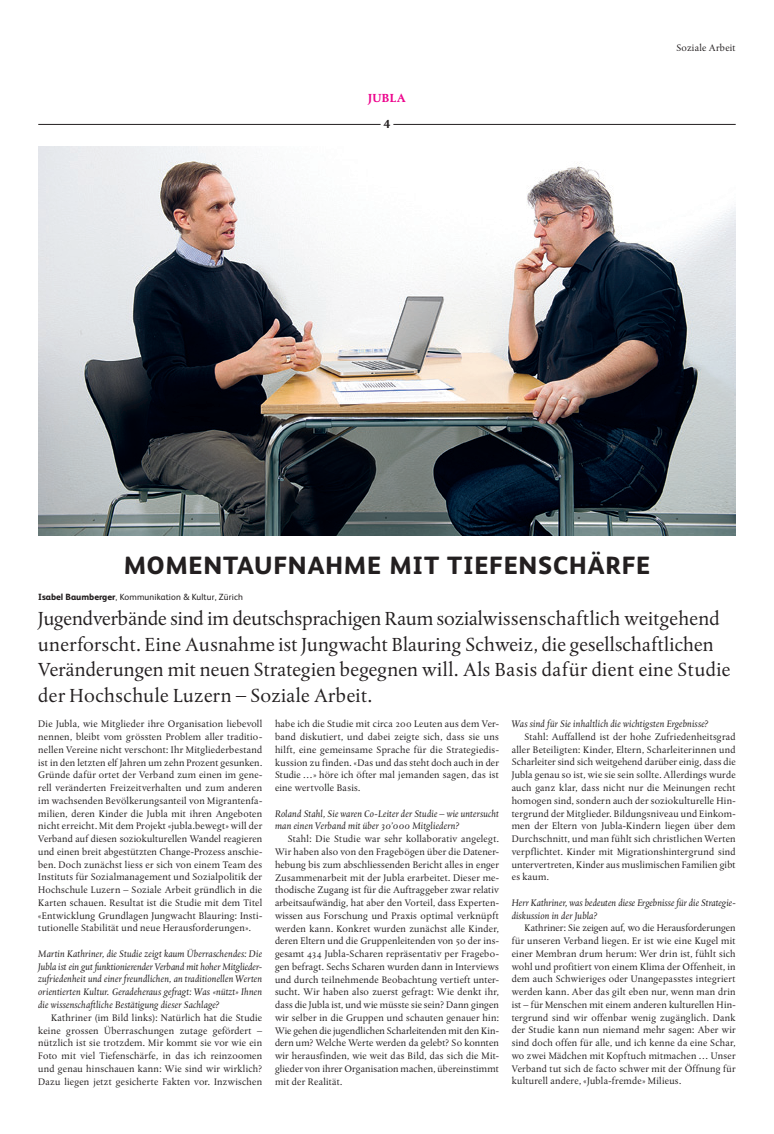
<style>
.page{position:relative;width:774px;height:1134px;background:#fff}
.page>*{position:absolute;margin:0;border:0;box-sizing:border-box;transform-origin:0 0}
.t1{font:800 25px "FS Albert";letter-spacing:.035em;color:#231f20}
.t2{font:20px/25.5px "Albertina MT Std";letter-spacing:.005em;color:#231f20}
.t3{font:700 12px "Albertina MT Std";letter-spacing:.03em;color:#ed028c}
.t4{font:700 12px "Albertina MT Std";color:#231f20}
.t5{font:10px/12.8px "Albertina MT Std";letter-spacing:.015em;color:#231f20;text-align:justify}
.t6{font:italic 10px/12.8px "Albertina MT Std";letter-spacing:.015em;color:#231f20}
.t7{font:9px "FS Albert";letter-spacing:.015em;color:#231f20}
.s1{font-weight:800}
</style>
<div class="page">
<img style="left:38px;top:147px;width:698px;height:389px">
<hr style="left:38px;top:124px;width:343px;height:1px;background:#231f20">
<hr style="left:393px;top:124px;width:343px;height:1px;background:#231f20">
<p class="t3" style="left:368px;top:91px;width:39px">Jubla</p>
<p class="t4" style="left:384px;top:116px;width:8px">4</p>
<p class="t5" style="left:676px;top:41px;width:61px">Soziale Arbeit</p>
<h1 class="t1" style="left:124px;top:547px;width:528px">MOMENT-AUFNAHME MIT TIEFENSCHÄRFE</h1>
<p class="t7" style="left:38px;top:590px;width:206px"><span class="s1">ISABEL BAUMBERGER</span>, Kommunikation &amp; Kultur, Zürich</p>
<p class="t2" style="left:38px;top:606px;width:694px">Jugendverbände sind im deutschsprachigen Raum sozialwissenschaftlich weitgehend unerforscht. Eine Ausnahme ist Jungwacht Blauring Schweiz, die gesellschaftlichen Veränderungen mit neuen Strategien begegnen will. Als Basis dafür dient eine Studie der Hochschule Luzern – Soziale Arbeit.</p>
<p class="t5" style="left:38px;top:718px;width:225px">Die Jubla, wie Mitglieder ihre Organisation liebevoll nennen, bleibt vom grössten Problem aller traditio&shy;nellen Vereine nicht verschont: Ihr Mitgliederbestand ist in den letzten elf Jahren um zehn Prozent gesunken.<br>Gründe dafür ortet der Verband zum einen im gene&shy;rell veränderten Freizeitverhalten und zum anderen im wachsenden Bevölkerungsanteil von Migrantenfa&shy;milien, deren Kinder die Jubla mit ihren Angeboten nicht erreicht. Mit dem Projekt «jubla.bewegt» will der Verband auf diesen soziokulturellen Wandel reagieren und einen breit abgestützten Change-Prozess anschie&shy;ben. Doch zunächst liess er sich von einem Team des Instituts für Sozialmanagement und Sozialpolitik der Hochschule Luzern – Soziale Arbeit gründlich in die Karten schauen. Resultat ist die Studie mit dem Titel «Entwicklung Grundlagen Jungwacht Blauring: Insti&shy;tutionelle Stabilität und neue Herausforderungen».</p>
<p class="t6" style="left:38px;top:947px;width:225px;text-align:justify">Martin Kathriner, die Studie zeigt kaum Überraschendes: Die Jubla ist ein gut funktionierender Verband mit hoher Mitglieder&shy;zufriedenheit und einer freundlichen, an traditionellen Werten orientierten Kultur. Geradeheraus gefragt: Was «nützt» Ihnen die wissenschaftliche Bestätigung dieser Sachlage?</p>
<p class="t5" style="left:38px;top:1011px;width:225px;text-indent:13px">Kathriner (im Bild links): Natürlich hat die Studie keine grossen Überraschungen zutage gefördert – nützlich ist sie trotzdem. Mir kommt sie vor wie ein Foto mit viel Tiefenschärfe, in das ich reinzoomen und genau hinschauen kann: Wie sind wir wirklich?<br>Dazu liegen jetzt gesicherte Fakten vor. Inzwischen</p>
<p class="t5" style="left:275px;top:718px;width:225px">habe ich die Studie mit circa 200 Leuten aus dem Ver&shy;band diskutiert, und dabei zeigte sich, dass sie uns hilft, eine gemeinsame Sprache für die Strategiedis&shy;kussion zu finden. «Das und das steht doch auch in der Studie …» höre ich öfter mal jemanden sagen, das ist eine wertvolle Basis.</p>
<p class="t6" style="left:275px;top:807px;width:225px">Roland Stahl, Sie waren Co-Leiter der Studie – wie untersucht man einen Verband mit über 30’000 Mitgliedern?</p>
<p class="t5" style="left:275px;top:833px;width:225px;text-indent:13px">Stahl: Die Studie war sehr kollaborativ angelegt.<br>Wir haben also von den Fragebögen über die Datener&shy;hebung bis zum abschliessenden Bericht alles in enger Zusammenarbeit mit der Jubla erarbeitet. Dieser me&shy;thodische Zugang ist für die Auftraggeber zwar relativ arbeitsaufwändig, hat aber den Vorteil, dass Experten&shy;wissen aus Forschung und Praxis optimal verknüpft werden kann. Konkret wurden zunächst alle Kinder, deren Eltern und die Gruppenleitenden von 50 der ins&shy;gesamt 434 Jubla-Scharen repräsentativ per Fragebo&shy;gen befragt. Sechs Scharen wurden dann in Interviews und durch teilnehmende Beobachtung vertieft unter&shy;sucht. Wir haben also zuerst gefragt: Wie denkt ihr, dass die Jubla ist, und wie müsste sie sein? Dann gingen wir selber in die Gruppen und schauten genauer hin:<br>Wie gehen die jugendlichen Scharleitenden mit den Kin&shy;dern um? Welche Werte werden da gelebt? So konnten wir herausfinden, wie weit das Bild, das sich die Mit&shy;glieder von ihrer Organisation machen, übereinstimmt mit der Realität.</p>
<p class="t6" style="left:512px;top:717px;width:198px">Was sind für Sie inhaltlich die wichtigsten Ergebnisse?</p>
<p class="t5" style="left:512px;top:730px;width:225px;text-indent:13px">Stahl: Auffallend ist der hohe Zufriedenheitsgrad aller Beteiligten: Kinder, Eltern, Scharleiterinnen und Scharleiter sind sich weitgehend darüber einig, dass die Jubla genau so ist, wie sie sein sollte. Allerdings wurde auch ganz klar, dass nicht nur die Meinungen recht homogen sind, sondern auch der soziokulturelle Hin&shy;tergrund der Mitglieder. Bildungsniveau und Einkom&shy;men der Eltern von Jubla-Kindern liegen über dem Durchschnitt, und man fühlt sich christlichen Werten verpflichtet. Kinder mit Migrationshintergrund sind untervertreten, Kinder aus muslimischen Familien gibt es kaum.</p>
<p class="t6" style="left:512px;top:896px;width:225px">Herr Kathriner, was bedeuten diese Ergebnisse für die Strategie&shy;diskussion in der Jubla?</p>
<p class="t5" style="left:512px;top:922px;width:225px;text-indent:13px">Kathriner: Sie zeigen auf, wo die Herausforderungen für unseren Verband liegen. Er ist wie eine Kugel mit einer Membran drum herum: Wer drin ist, fühlt sich wohl und profitiert von einem Klima der Offenheit, in dem auch Schwieriges oder Unangepasstes integriert werden kann. Aber das gilt eben nur, wenn man drin ist – für Menschen mit einem anderen kulturellen Hin&shy;tergrund sind wir offenbar wenig zugänglich. Dank der Studie kann nun niemand mehr sagen: Aber wir sind doch offen für alle, und ich kenne da eine Schar, wo zwei Mädchen mit Kopftuch mitmachen … Unser Verband tut sich de facto schwer mit der Öffnung für kulturell andere, «Jubla-fremde» Milieus.</p>
</div>
